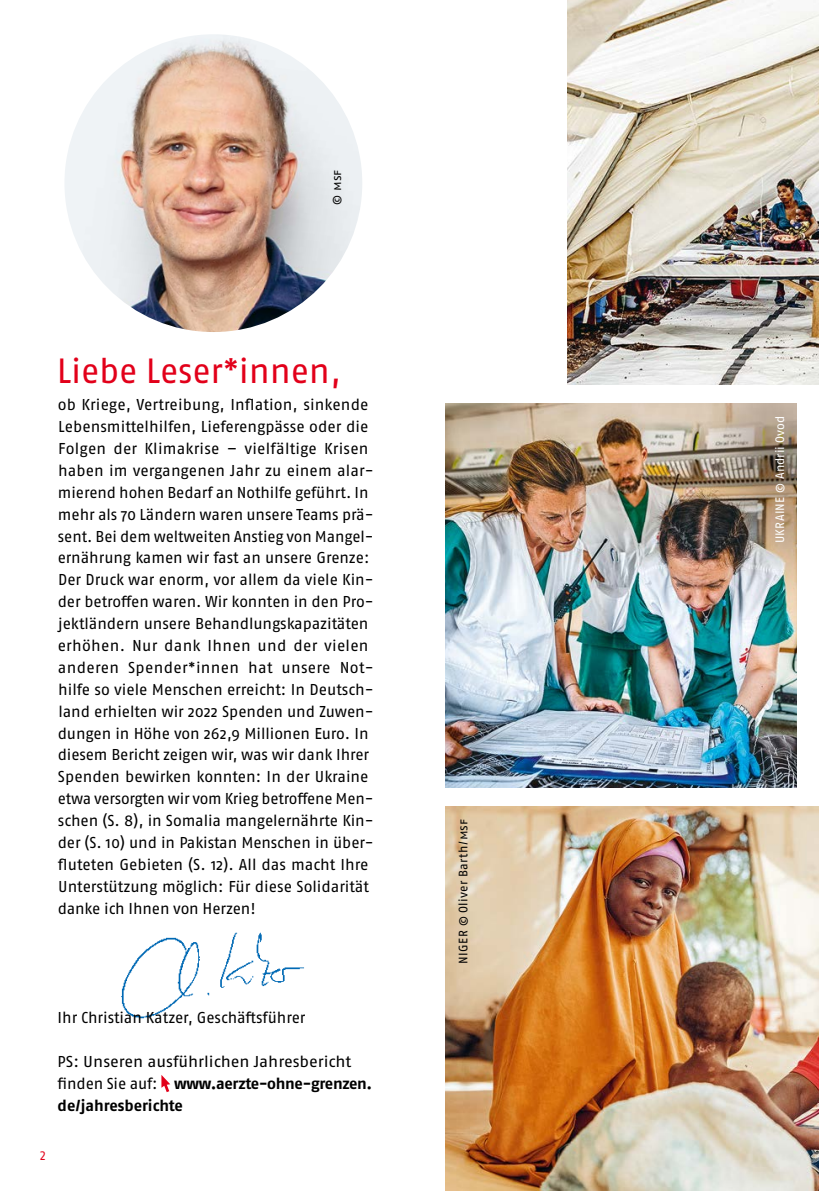
<style>
.page{position:relative;width:819px;height:1191px;background:#fff}
.page>*{position:absolute;margin:0;border:0;box-sizing:border-box;transform-origin:0 0}
.Fließtext_Fließtext_BS_LW0_p{font:35px "Fago Pro";letter-spacing:-.01em;color:#e2001a}
.Fließtext_Fließtext_BS_LW0_p-2{font:15.75px/21.9px "Fago Pro";letter-spacing:-.005em;color:#000}
.t1{font:12.25px "Fago Pro";letter-spacing:.02em;color:#000}
.t2{font:12.25px "Fago Pro";letter-spacing:.03em;color:#fff}
.t3{font:12.25px "Fago Pro";color:#e2001a}
.s1{font-weight:700}
</style>
<div class="page">
<img style="left:567px;top:0;width:251px;height:384px">
<img style="left:64px;top:34px;width:298px;height:298px;border-radius:149px">
<img style="left:445px;top:403px;width:351px;height:385px">
<img style="left:445px;top:806px;width:374px;height:385px">
<img style="left:121px;top:932px;width:183px;height:87px">
<div style="left:769px;top:410px;width:28px;height:145px;background:#a7998e;opacity:.5"></div>
<svg style="left:161px;top:1075px;width:9px;height:17px"></svg>
<p class="t1" style="left:329px;top:205px;width:37px;rotate:-90deg">© MSF</p>
<p class="Fließtext_Fließtext_BS_LW0_p" style="left:57px;top:350px;width:286px">Liebe Leser*innen,</p>
<p class="Fließtext_Fließtext_BS_LW0_p-2" style="left:58px;top:394px;width:317px">ob Kriege, Vertreibung, Inflation, sinkende Lebensmittelhilfen, Lieferengpässe oder die Folgen der Klimakrise – vielfältige Krisen haben im vergangenen Jahr zu einem alar&shy;mierend hohen Bedarf an Nothilfe geführt. In mehr als 70 Ländern waren unsere Teams prä&shy;sent. Bei dem weltweiten Anstieg von Mangel&shy;ernährung kamen wir fast an unsere Grenze:<br>Der Druck war enorm, vor allem da viele Kin&shy;der betroffen waren. Wir konnten in den Pro&shy;jektländern unsere Behandlungskapazitäten erhöhen. Nur dank Ihnen und der vielen anderen Spender*innen hat unsere Not-- hilfe so viele Menschen erreicht: In Deutsch&shy;land erhielten wir 2022 Spenden und Zuwen&shy;dungen in Höhe von 262,9 Millionen Euro. In diesem Bericht zeigen wir, was wir dank Ihrer Spenden bewirken konnten: In der Ukraine etwa versorgten wir vom Krieg betroffene Men&shy;schen (S. 8), in Somalia mangelernährte Kin&shy;der (S. 10) und in Pakistan Menschen in über&shy;fluteten Gebieten (S. 12). All das macht Ihre Unterstützung möglich: Für diese Solidarität danke ich Ihnen von Herzen!</p>
<p class="Fließtext_Fließtext_BS_LW0_p-2" style="left:58px;top:1006px;width:249px">Ihr Christian Katzer, Geschäftsführer</p>
<p class="Fließtext_Fließtext_BS_LW0_p-2" style="left:58px;top:1050px;width:316px">PS: Unseren ausführlichen Jahresbericht finden Sie auf: <span class="s1">www.aerzte-ohne-grenzen. de/jahresberichte</span></p>
<p class="t3" style="left:39px;top:1148px;width:9px">2</p>
<p class="t1" style="left:456px;top:963px;width:146px;rotate:-90deg">NIGER © Oliver Barth/MSF</p>
<p class="t2" style="left:772px;top:543px;width:129px;rotate:-90deg">UKRAINE © Andrii Ovod</p>
</div>
